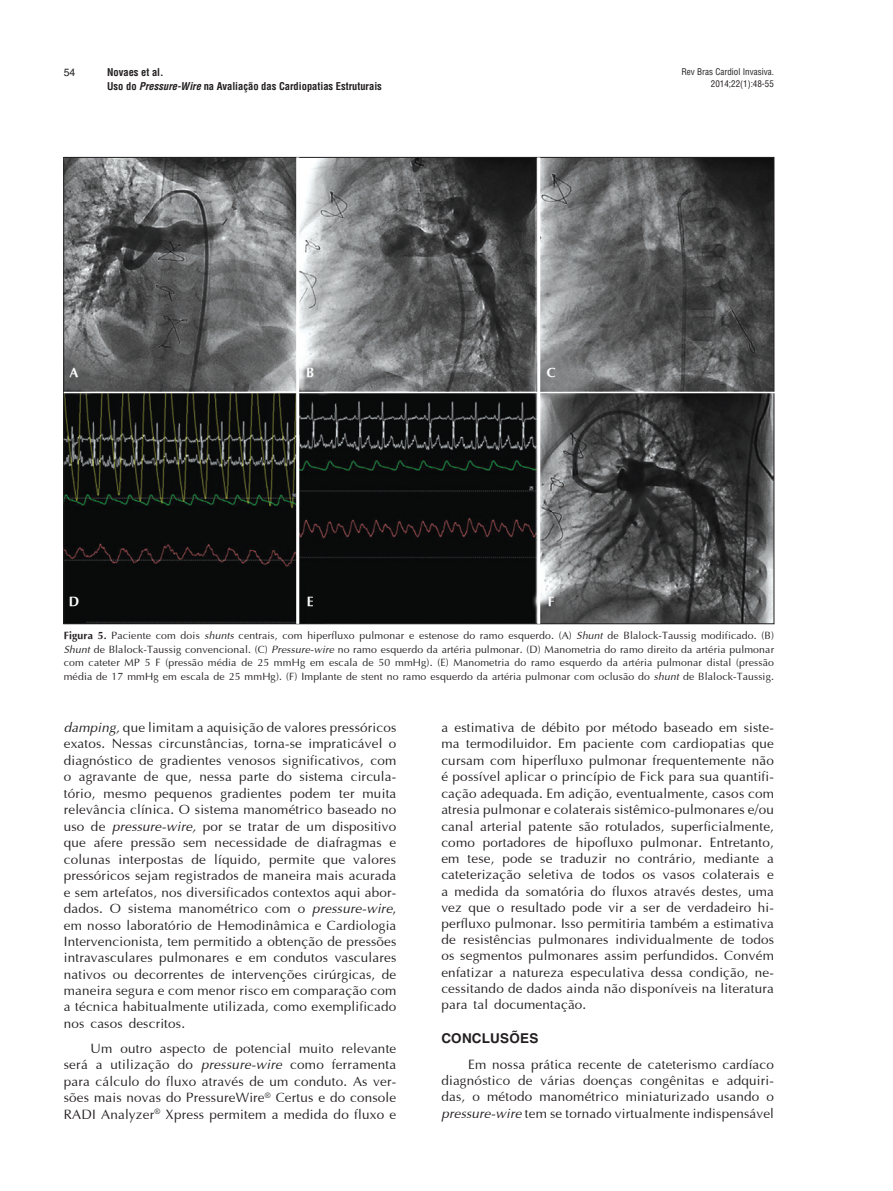
<style>
.page{position:relative;width:893px;height:1191px;background:#fff}
.page>*{position:absolute;margin:0;border:0;box-sizing:border-box;transform-origin:0 0}
.t1{font:13.5px/16.4px "Optimum";letter-spacing:.015em;color:#231f20;text-align:justify}
.t2{font:700 13.5px "Helvetica";letter-spacing:.015em;color:#231f20}
.t3{font:700 13.5px "Optimum";color:#fff}
.t4{font:10.5px/13.5px "Optimum";letter-spacing:.015em;color:#231f20;text-align:justify}
.t5{font:700 condensed 10.5px/13.5px "Helvetica";color:#231f20}
.t6{font:10.5px "Helvetica";color:#231f20}
.t7{font:condensed 9px/12px "Helvetica";color:#231f20;text-align:right}
.s1{font-style:italic}
.s2{font-weight:700}
</style>
<div class="page">
<img style="left:65px;top:159px;width:707px;height:463px">
<hr style="left:64px;top:392px;width:715px;height:1px;background:#fff">
<hr style="left:296px;top:157px;width:3px;height:467px;background:#fff">
<hr style="left:537px;top:157px;width:3px;height:467px;background:#fff">
<p class="t6" style="left:64px;top:66px;width:13px">54</p>
<p class="t5" style="left:107px;top:66px;width:276px">Novaes et al.<br>Uso do <span class="s1">Pressure-Wire</span> na Avaliação das Cardiopatias Estruturais</p>
<p class="t7" style="left:681px;top:66px;width:94px">Rev Bras Cardiol Invasiva.<br>2014;22(1):48-55</p>
<p class="t3" style="left:69px;top:364px;width:11px">A</p>
<p class="t3" style="left:69px;top:593px;width:12px">D</p>
<p class="t3" style="left:306px;top:364px;width:10px">B</p>
<p class="t3" style="left:307px;top:593px;width:8px">E</p>
<p class="t3" style="left:547px;top:364px;width:11px">C</p>
<p class="t3" style="left:548px;top:593px;width:8px">F</p>
<p class="t4" style="left:64px;top:629px;width:712px"><span class="s2">Figura 5.</span> Paciente com dois <span class="s1">shunts</span> centrais, com hiperfluxo pulmonar e estenose do ramo esquerdo. (A) <span class="s1">Shunt</span> de Blalock-Taussig modificado. (B)<br><span class="s1">Shunt</span> de Blalock-Taussig convencional. (C) <span class="s1">Pressure-wire</span> no ramo esquerdo da artéria pulmonar. (D) Manometria do ramo direito da artéria pulmonar com cateter MP 5 F (pressão média de 25 mmHg em escala de 50 mmHg). (E) Manometria do ramo esquerdo da artéria pulmonar distal (pressão média de 17 mmHg em escala de 25 mmHg). (F) Implante de stent no ramo esquerdo da artéria pulmonar com oclusão do <span class="s1">shunt</span> de Blalock-Taussig.</p>
<p class="t1" style="left:64px;top:719px;width:334px"><span class="s1">damping,</span> que limitam a aquisição de valores pressóricos exatos. Nessas circunstâncias, torna-se impraticável o diagnóstico de gradientes venosos significativos, com o agravante de que, nessa parte do sistema circula&shy;tório, mesmo pequenos gradientes podem ter muita relevância clínica. O sistema manométrico baseado no uso de <span class="s1">pressure-wire,</span> por se tratar de um dispositivo que afere pressão sem necessidade de diafragmas e colunas interpostas de líquido, permite que valores pressóricos sejam registrados de maneira mais acurada e sem artefatos, nos diversificados contextos aqui abor&shy;dados. O sistema manométrico com o <span class="s1">pressure-wire</span>, em nosso laboratório de Hemodinâmica e Cardiologia Intervencionista, tem permitido a obtenção de pressões intravasculares pulmonares e em condutos vasculares nativos ou decorrentes de intervenções cirúrgicas, de maneira segura e com menor risco em comparação com a técnica habitualmente utilizada, como exemplificado nos casos descritos.</p>
<p class="t1" style="left:64px;top:1040px;width:334px;text-indent:27px">Um outro aspecto de potencial muito relevante será a utilização do <span class="s1">pressure-wire</span> como ferramenta para cálculo do fluxo através de um conduto. As ver&shy;sões mais novas do PressureWire<sup>®</sup> Certus e do console RADI Analyzer<sup>®</sup> Xpress permitem a medida do fluxo e</p>
<p class="t1" style="left:441px;top:719px;width:334px">a estimativa de débito por método baseado em siste&shy;ma termodiluidor. Em paciente com cardiopatias que cursam com hiperfluxo pulmonar frequentemente não é possível aplicar o princípio de Fick para sua quantifi&shy;cação adequada. Em adição, eventualmente, casos com atresia pulmonar e colaterais sistêmico-pulmonares e/ou canal arterial patente são rotulados, superficialmente, como portadores de hipofluxo pulmonar. Entretanto, em tese, pode se traduzir no contrário, mediante a cateterização seletiva de todos os vasos colaterais e a medida da somatória do fluxos através destes, uma vez que o resultado pode vir a ser de verdadeiro hi&shy;perfluxo pulmonar. Isso permitiria também a estimativa de resistências pulmonares individualmente de todos os segmentos pulmonares assim perfundidos. Convém enfatizar a natureza especulativa dessa condição, ne&shy;cessitando de dados ainda não disponíveis na literatura para tal documentação.</p>
<p class="t2" style="left:441px;top:1030px;width:41px">CONCLUS</p>
<p class="t2" style="left:509px;top:1030px;width:21px">ÕES</p>
<p class="t1" style="left:441px;top:1056px;width:334px;text-indent:27px">Em nossa prática recente de cateterismo cardíaco diagnóstico de várias doenças congênitas e adquiri&shy;das, o método manométrico miniaturizado usando o <span class="s1">pressure-wire</span> tem se tornado virtualmente indispensável</p>
</div>
